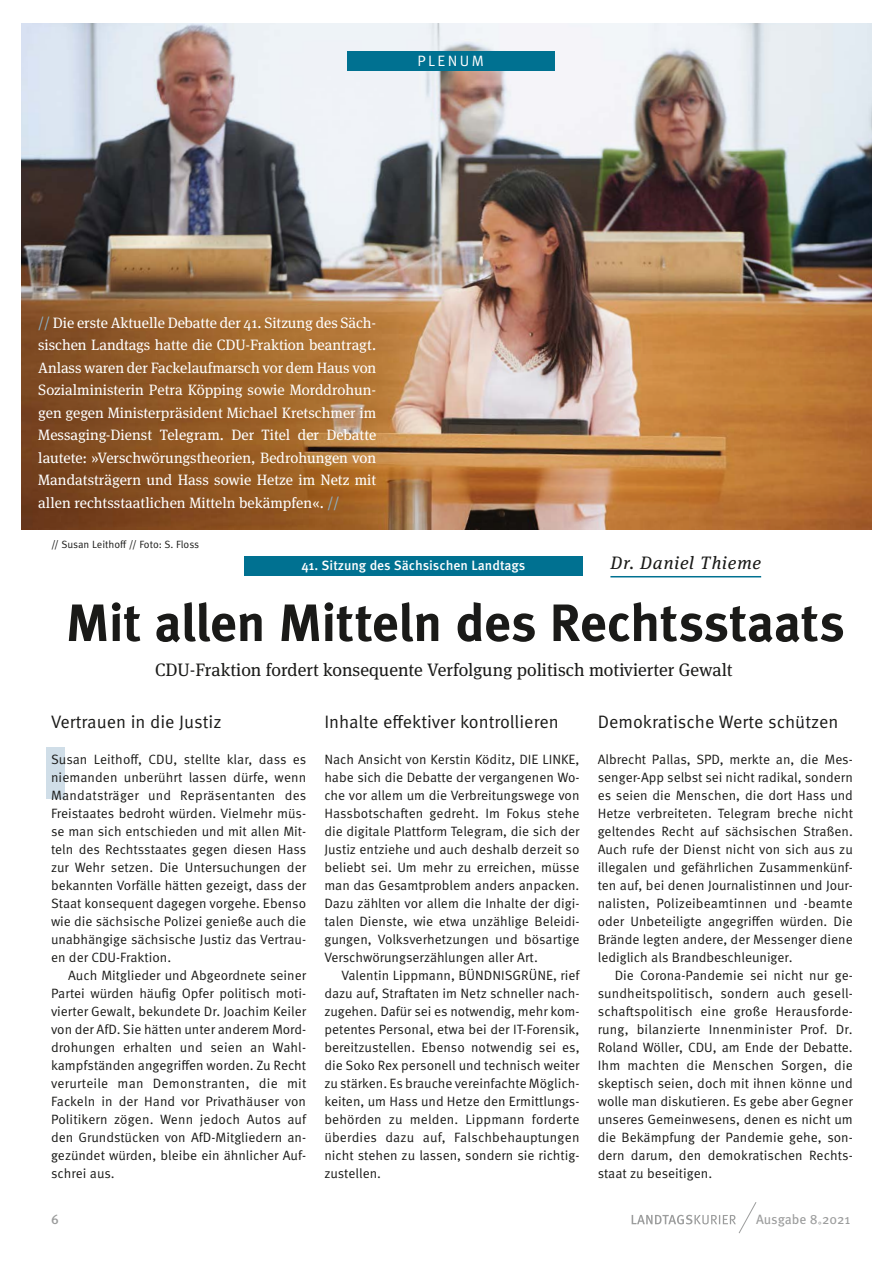
<style>
.page{position:relative;width:893px;height:1263px;background:#fff}
.page>*{position:absolute;margin:0;border:0;box-sizing:border-box;transform-origin:0 0}
.t1{font:700 52.5px "Meta Pro";letter-spacing:-.01em;color:#1a1a18}
.t2{font:18px "Meta Pro Norm";color:#1a1a18}
.t3{font:18px "Meta Serif Pro";color:#1a1a18}
.t4{font:italic 18px "Meta Serif Pro";letter-spacing:.05em;color:#1a1a18}
.t5{font:15px/22.5px "Meta Serif Pro";color:#fff;text-align:justify}
.t6{font:15px "Meta Pro Norm";letter-spacing:.16em;color:#fff}
.t7{font:13.5px/18px "Meta Pro Norm";color:#1a1a18;text-align:justify}
.t8{font:500 13.5px "Meta Pro";color:#fff}
.t9{font:13.5px "Meta Pro";color:#9c9d9d}
.t10{font:500 13.5px "Meta Pro";color:#9c9d9d}
.t11{font:10.5px "Meta Pro Norm";color:#1a1a18}
.s1{color:#8cb1c7}
</style>
<div class="page">
<img style="left:21px;top:23px;width:851px;height:507px">
<hr style="left:610px;top:576px;width:151px;height:1px;background:#007191">
<div style="left:244px;top:556px;width:339px;height:20px;background:#007191"></div>
<div style="left:46px;top:748px;width:18px;height:51px;background:#d0dee8"></div>
<svg style="left:632px;top:1202px;width:125px;height:32px"></svg>
<div style="left:347px;top:51px;width:207px;height:20px;background:#007191"></div>
<p class="t6" style="left:418px;top:50px;width:68px">PLENUM</p>
<p class="t5" style="left:38px;top:311px;width:340px"><span class="s1">//</span> Die erste Aktuelle Debatte der 41. Sitzung des Säch&shy;sischen Landtags hatte die CDU-Fraktion beantragt.<br>Anlass waren der Fackelaufmarsch vor dem Haus von Sozialministerin Petra Köpping sowie Morddrohun&shy;gen gegen Ministerpräsident Michael Kretschmer im Messaging-Dienst Telegram. Der Titel der Debatte lautete: »Verschwörungstheorien, Bedrohungen von Mandatsträgern und Hass sowie Hetze im Netz mit allen rechtsstaatlichen Mitteln bekämpfen«. <span class="s1">//</span></p>
<p class="t11" style="left:51px;top:536px;width:150px">// Susan Leithoff // Foto: S. Floss</p>
<h1 class="t8" style="left:301px;top:555px;width:226px">41. Sitzung des Sächsischen Landtags</h1>
<p class="t4" style="left:610px;top:550px;width:152px">Dr. Daniel Thieme</p>
<h2 class="t1" style="left:66px;top:582px;width:780px">Mit allen Mitteln des Rechtsstaats</h2>
<h3 class="t3" style="left:155px;top:656px;width:579px">CDU-Fraktion fordert konsequente Verfolgung politisch motivierter Gewalt</h3>
<h4 class="t2" style="left:51px;top:708px;width:172px">Vertrauen in die Justiz</h4>
<p class="t7" style="left:51px;top:749px;width:257px">Susan Leithoff, CDU, stellte klar, dass es niemanden unberührt lassen dürfe, wenn Mandatsträger und Repräsentanten des Freistaates bedroht würden. Vielmehr müs&shy;se man sich entschieden und mit allen Mit&shy;teln des Rechtsstaates gegen diesen Hass zur Wehr setzen. Die Untersuchungen der bekannten Vorfälle hätten gezeigt, dass der Staat konsequent dagegen vorgehe. Ebenso wie die sächsische Polizei genieße auch die unabhängige sächsische Justiz das Vertrau&shy;en der CDU-Fraktion.</p>
<p class="t7" style="left:51px;top:965px;width:257px;text-align:left;text-indent:17px">Auch Mitglieder und Abgeordnete seiner Partei würden häufig Opfer politisch moti&shy;vierter Gewalt, bekundete Dr. Joachim Keiler von der AfD. Sie hätten unter anderem Mord&shy;drohungen erhalten und seien an Wahl&shy;kampfständen angegriffen worden. Zu Recht verurteile man Demonstranten, die mit Fackeln in der Hand vor Privathäuser von Politikern zögen. Wenn jedoch Autos auf den Grundstücken von AfD-Mitgliedern an&shy;gezündet würden, bleibe ein ähnlicher Auf&shy;schrei aus.</p>
<h4 class="t2" style="left:324px;top:708px;width:236px">Inhalte effektiver kontrollieren</h4>
<p class="t7" style="left:324px;top:749px;width:257px">Nach Ansicht von Kerstin Köditz, DIE LINKE, habe sich die Debatte der vergangenen Wo&shy;che vor allem um die Verbreitungswege von Hassbotschaften gedreht. Im Fokus stehe die digitale Plattform Telegram, die sich der Justiz entziehe und auch deshalb derzeit so beliebt sei. Um mehr zu erreichen, müsse man das Gesamtproblem anders anpacken.<br>Dazu zählten vor allem die Inhalte der digi&shy;talen Dienste, wie etwa unzählige Beleidi&shy;gungen, Volksverhetzungen und bösartige Verschwörungserzählungen aller Art.</p>
<p class="t7" style="left:324px;top:965px;width:257px;text-align:left;text-indent:17px">Valentin Lippmann, BÜNDNISGRÜNE, rief dazu auf, Straftaten im Netz schneller nach&shy;zugehen. Dafür sei es notwendig, mehr kom&shy;petentes Personal, etwa bei der IT-Forensik, bereitzustellen. Ebenso notwendig sei es, die Soko Rex personell und technisch weiter zu stärken. Es brauche vereinfachte Möglich&shy;keiten, um Hass und Hetze den Ermittlungs&shy;behörden zu melden. Lippmann forderte überdies dazu auf, Falschbehauptungen nicht stehen zu lassen, sondern sie richtig&shy;zustellen.</p>
<h4 class="t2" style="left:598px;top:708px;width:242px">Demokratische Werte schützen</h4>
<p class="t7" style="left:598px;top:749px;width:257px">Albrecht Pallas, SPD, merkte an, die Mes&shy;senger-App selbst sei nicht radikal, sondern es seien die Menschen, die dort Hass und Hetze verbreiteten. Telegram breche nicht geltendes Recht auf sächsischen Straßen.<br>Auch rufe der Dienst nicht von sich aus zu illegalen und gefährlichen Zusammenkünf&shy;ten auf, bei denen Journalistinnen und Jour&shy;nalisten, Polizeibeamtinnen und -beamte oder Unbeteiligte angegriffen würden. Die Brände legten andere, der Messenger diene lediglich als Brandbeschleuniger.</p>
<p class="t7" style="left:598px;top:965px;width:257px;text-indent:17px">Die Corona-Pandemie sei nicht nur ge&shy;sundheitspolitisch, sondern auch gesell&shy;schaftspolitisch eine große Herausforde&shy;rung, bilanzierte Innenminister Prof. Dr.<br>Roland Wöller, CDU, am Ende der Debatte.<br>Ihm machten die Menschen Sorgen, die skeptisch seien, doch mit ihnen könne und wolle man diskutieren. Es gebe aber Gegner unseres Gemeinwesens, denen es nicht um die Bekämpfung der Pandemie gehe, son&shy;dern darum, den demokratischen Rechts&shy;staat zu beseitigen.</p>
<p class="t10" style="left:51px;top:1209px;width:9px">6</p>
<p class="t9" style="left:756px;top:1209px;width:96px">Ausgabe 8 2021</p>
<p class="t9" style="left:818px;top:1217px;width:6px">˚</p>
</div>
